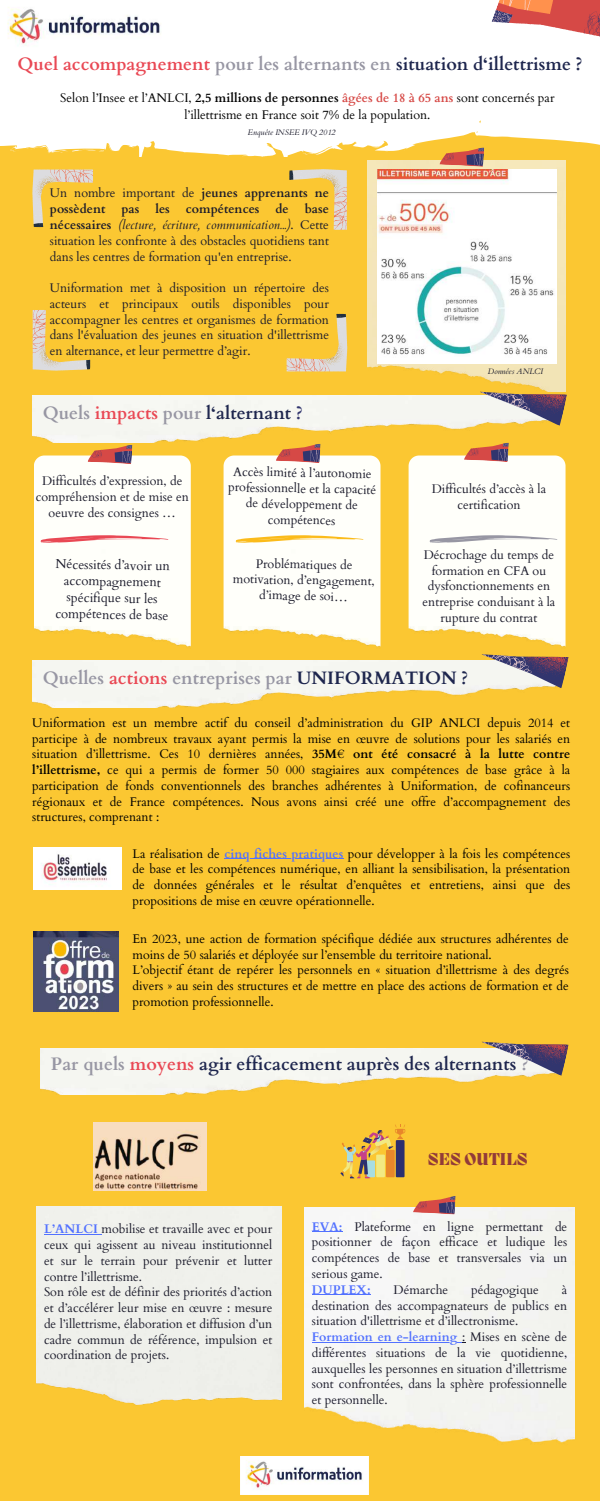
<style>
.page{position:relative;width:600px;height:1501px;background:#fff}
.page>*{position:absolute;margin:0;border:0;box-sizing:border-box;transform-origin:0 0}
.t1{font:700 18px "Cardo";color:#1e264e}
.t2{font:700 18px "Cardo";color:#9796a3}
.t3{font:800 17.7px "Migra";color:#923b39}
.t4{font:13px/16.5px "Cardo";color:#1b1b2b;text-align:center}
.t5{font:12.5px/15.8px "Cardo";color:#1b1b2b;text-align:center}
.t6{font:12.5px/15.8px "Cardo";color:#000;text-align:justify}
.t7{font:700 12.5px/15.8px "Cardo";color:#1b1b2b}
.t8{font:700 12.5px "Cardo";color:#5271ff}
.t9{font:italic 8px "Cardo";color:#1b1b2b}
.s1{color:#e94854}
.s2{color:#9796a3}
.s3{font-weight:700}
.s4{font-weight:700;color:#d64946}
.s5{font-weight:400}
.s6{font-style:italic}
.s7{color:#31356e}
.s8{color:#1e264e}
.s9{font-weight:700;color:#5271ff}
</style>
<div class="page">
<div style="left:0;top:0;width:600px;height:1500px;background:#fbc732"></div>
<svg style="left:0;top:0;width:600px;height:156px;background:#fefbf1"></svg>
<svg style="left:491px;top:0;width:109px;height:65px;background:#edbab6"></svg>
<img style="left:0;top:0;width:169px;height:52px">
<img style="left:93px;top:1122px;width:114px;height:68px">
<img style="left:41px;top:1048px;width:520px;height:46px">
<img style="left:368px;top:161px;width:197px;height:216px">
<img style="left:409px;top:455px;width:157px;height:236px;border-radius:10px">
<img style="left:32px;top:395px;width:444px;height:47px">
<svg style="left:478px;top:1041px;width:91px;height:34px;background:#b3a49f"></svg>
<svg style="left:476px;top:377px;width:91px;height:49px"></svg>
<img style="left:224px;top:455px;width:157px;height:236px;border-radius:10px">
<img style="left:33px;top:660px;width:527px;height:47px">
<svg style="left:478px;top:639px;width:91px;height:49px"></svg>
<img style="left:33px;top:847px;width:88px;height:42px">
<img style="left:34px;top:931px;width:85px;height:80px">
<img style="left:34px;top:455px;width:157px;height:236px;border-radius:10px">
<svg style="left:41px;top:535px;width:127px;height:7px"></svg>
<svg style="left:430px;top:535px;width:127px;height:7px"></svg>
<svg style="left:236px;top:535px;width:127px;height:7px"></svg>
<svg style="left:289px;top:169px;width:58px;height:61px"></svg>
<svg style="left:33px;top:310px;width:57px;height:60px"></svg>
<svg style="left:439px;top:145px;width:45px;height:22px"></svg>
<div style="left:305px;top:1207px;width:270px;height:236px;background:#f5f4f1"></div>
<hr style="left:312px;top:1231px;width:31px;height:1px;background:#5271ff">
<hr style="left:323px;top:1294px;width:48px;height:1px;background:#5271ff">
<hr style="left:319px;top:1341px;width:138px;height:1px;background:#5271ff">
<svg style="left:413px;top:1196px;width:43px;height:18px"></svg>
<img style="left:241px;top:1456px;width:128px;height:38px">
<svg style="left:464px;top:440px;width:45px;height:22px"></svg>
<svg style="left:276px;top:441px;width:45px;height:22px"></svg>
<svg style="left:87px;top:442px;width:45px;height:22px"></svg>
<svg style="left:340px;top:1124px;width:66px;height:54px"></svg>
<div style="left:36px;top:1206px;width:245px;height:199px;background:#eff0eb"></div>
<hr style="left:44px;top:1233px;width:58px;height:1px;background:#5271ff">
<img style="left:378px;top:169px;width:178px;height:194px">
<hr style="left:224px;top:858px;width:119px;height:1px;background:#5271ff">
<svg style="left:287px;top:314px;width:60px;height:57px"></svg>
<svg style="left:32px;top:169px;width:61px;height:58px"></svg>
<h1 class="t1" style="left:18px;top:52px;width:567px"><span class="s1">Quel accompagnement</span> <span class="s2">pour les alternants en</span> situation d‘illettrisme ?</h1>
<p class="t6" style="left:60px;top:90px;width:496px;line-height:16.5px;text-align:center">Selon l’Insee et l’ANLCI, <span class="s3">2,5 millions de personnes</span> <span class="s4">âgées de 18 à 65 ans</span> sont concernés par l’illettrisme en France soit 7% de la population.</p>
<p class="t9" style="left:248px;top:127px;width:89px">Enquête INSEE IVQ 2012</p>
<p class="t7" style="left:50px;top:186px;width:281px"><span class="s5">Un nombre important de</span> jeunes apprenants ne possèdent</p>
<p class="t5" style="left:50px;top:201px;width:281px;text-align:justify;text-indent:255px"><span class="s3">base nécessaires</span> <span class="s6">(lecture, écriture, communication...)</span>. Cette situation les confronte à des obstacles quotidiens tant dans les centres de formation qu'en entreprise.</p>
<p class="t5" style="left:50px;top:280px;width:281px;text-align:justify">Uniformation met à disposition un répertoire des acteurs et principaux outils disponibles pour accompagner les centres et organismes de formation dans l'évaluation des jeunes en situation d'illettrisme en alternance, et leur permettre d’agir.</p>
<p class="t7" style="left:122px;top:201px;width:19px">pas</p>
<p class="t7" style="left:155px;top:201px;width:16px">les</p>
<p class="t7" style="left:186px;top:201px;width:75px">compétences</p>
<p class="t7" style="left:276px;top:201px;width:15px">de</p>
<h1 class="t1" style="left:43px;top:401px;width:262px"><span class="s2">Quels</span> <span class="s1">impacts</span> <span class="s2">pour</span> l‘alternant <span class="s7">?</span></h1>
<p class="t5" style="left:36px;top:473px;width:155px">Difficultés d’expression, de compréhension et de mise en oeuvre des consignes …</p>
<p class="t5" style="left:229px;top:463px;width:150px;rotate:1deg">Accès limité à l’autonomie professionnelle et la capacité de développement de compétences</p>
<p class="t9" style="left:488px;top:366px;width:57px">Données ANLCI</p>
<p class="t5" style="left:432px;top:481px;width:116px">Difficultés d’accès à la certification</p>
<p class="t4" style="left:56px;top:556px;width:116px;rotate:1deg">Nécessités d’avoir un accompagnement spécifique sur les compétences de base</p>
<p class="t5" style="left:233px;top:555px;width:144px;rotate:1deg">Problématiques de motivation, d’engagement, d’image de soi…</p>
<p class="t5" style="left:423px;top:547px;width:134px">Décrochage du temps de formation en CFA ou dysfonctionnements en entreprise conduisant à la rupture du contrat</p>
<h1 class="t2" style="left:43px;top:665px;width:427px">Quelles <span class="s1">actions</span> entreprises par <span class="s8">UNIFORMATION ?</span></h1>
<p class="t6" style="left:32px;top:715px;width:539px">Uniformation est un membre actif du conseil d’administration du GIP ANLCI depuis 2014 et participe à de nombreux travaux ayant permis la mise en œuvre de solutions pour les salariés en situation d’illettrisme. Ces 10 dernières années, <span class="s3">35M€ ont été consacré à la lutte contre l’illettrisme,</span> ce qui a permis de former 50 000 stagiaires aux compétences de base grâce à la participation de fonds conventionnels des branches adhérentes à Uniformation, de cofinanceurs régionaux et de France compétences. Nous avons ainsi créé une offre d’accompagnement des structures, comprenant :</p>
<p class="t6" style="left:133px;top:845px;width:439px">La réalisation de <span class="s9">cinq fiches pratiques</span> pour développer à la fois les compétences de base et les compétences numérique, en alliant la sensibilisation, la présentation de données générales et le résultat d’enquêtes et entretiens, ainsi que des propositions de mise en œuvre opérationnelle.</p>
<p class="t6" style="left:132px;top:930px;width:438px;text-align:left">En 2023, une action de formation spécifique dédiée aux structures adhérentes de moins de 50 salariés et déployée sur l’ensemble du territoire national.<br>L’objectif étant de repérer les personnels en « situation d’illettrisme à des degrés divers » au sein des structures et de mettre en place des actions de formation et de promotion professionnelle.</p>
<h1 class="t1" style="left:51px;top:1052px;width:479px"><span class="s2">Par quels</span> <span class="s1">moyens</span> agir efficacement auprès des alternants <span class="s2">?</span></h1>
<p class="t5" style="left:44px;top:1221px;width:230px;text-align:left"><span class="s9">L’ANLCI</span> mobilise et travaille avec et pour ceux qui agissent au niveau institutionnel et sur le terrain pour prévenir et lutter contre l’illettrisme.<br>Son rôle est de définir des priorités d’action et d’accélérer leur mise en œuvre : mesure de l’illettrisme, élaboration et diffusion d’un cadre commun de référence, impulsion et coordination de projets.</p>
<h2 class="t3" style="left:428px;top:1150px;width:101px">SES OUTILS</h2>
<p class="t5" style="left:312px;top:1218px;width:257px;text-align:justify"><span class="s9">EVA:</span> Plateforme en ligne permettant de positionner de façon efficace et ludique les compétences de base et transversales via un serious game.</p>
<p class="t8" style="left:312px;top:1281px;width:60px">DUPLEX:</p>
<p class="t5" style="left:394px;top:1281px;width:56px">Démarche</p>
<p class="t5" style="left:471px;top:1281px;width:69px">pédagogique</p>
<p class="t5" style="left:312px;top:1281px;width:257px;text-align:left;text-indent:250px">à destination des accompagnateurs de publics en situation d'illettrisme et d’illectronisme.<br><span class="s9">Formation en e-learning</span> : Mises en scène de différentes situations de la vie quotidienne, auxquelles les personnes en situation d’illettrisme sont confrontées, dans la sphère professionnelle et personnelle.</p>
</div>
